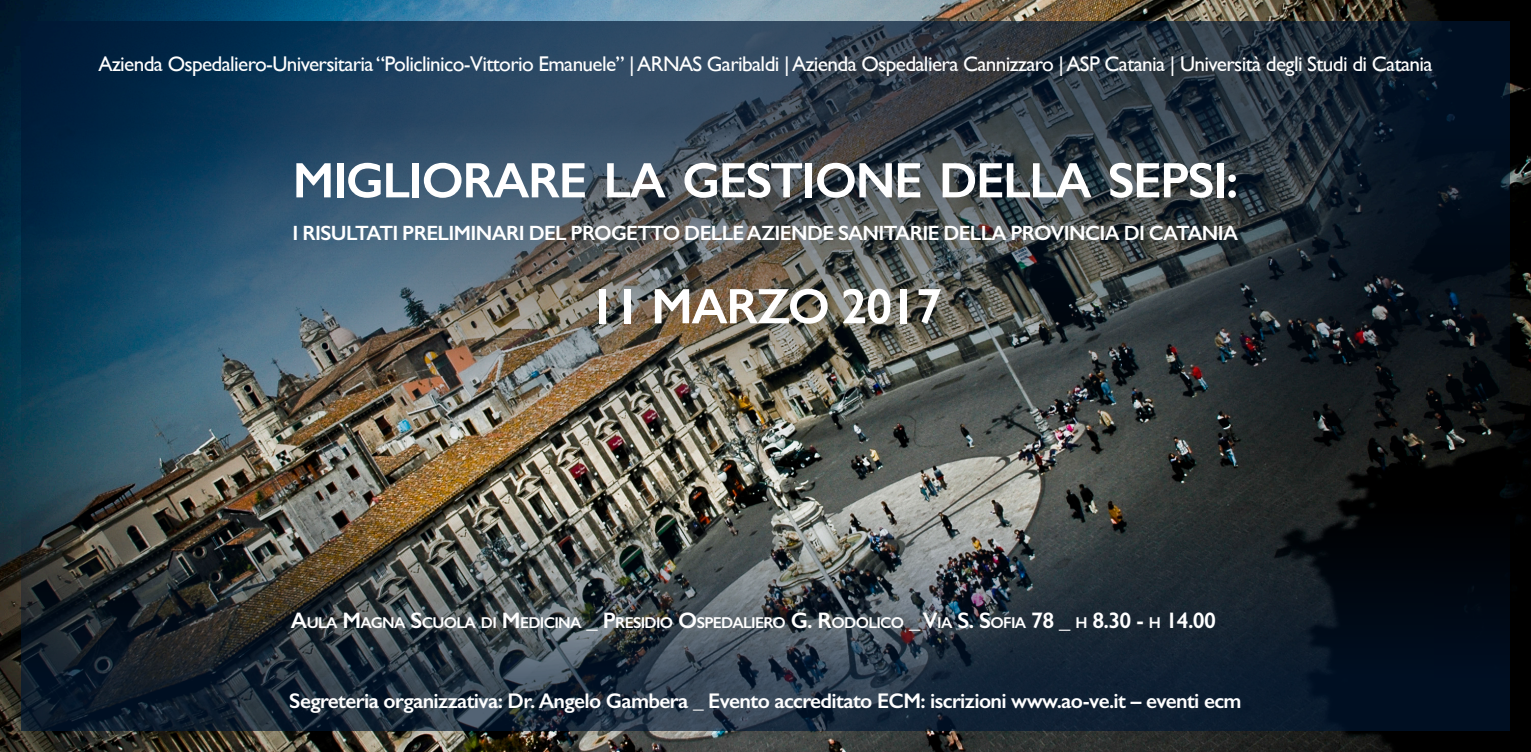
<style>
.page{position:relative;width:1531px;height:752px;background:#fff}
.page>*{position:absolute;margin:0;border:0;box-sizing:border-box;transform-origin:0 0}
.t1{font:600 50px "Gill Sans";letter-spacing:-.03em;color:#fff}
.t2{font:21.25px "Gill Sans";letter-spacing:-.03em;color:#fff}
.t3{font:600 21.25px "Gill Sans";letter-spacing:-.03em;color:#fff}
.t4{font:600 20.75px "Gill Sans";letter-spacing:-.03em;color:#fff}
.t5{font:600 15.75px "Gill Sans";letter-spacing:-.045em;color:#fff}
.s1{font-size:22.5px}
</style>
<div class="page">
<img style="left:0;top:0;width:1531px;height:751px">
<img style="left:21px;top:21px;width:1488px;height:454px">
<img style="left:21px;top:475px;width:1488px;height:255px">
<p class="t2" style="left:98px;top:52px;width:1335px">Azienda Ospedaliero-Universitaria “Policlinico-Vittorio Emanuele” | ARNAS Garibaldi | Azienda Ospedaliera Cannizzaro | ASP Catania | Università degli Studi di Catania</p>
<p class="t1" style="left:293px;top:150px;width:947px">MIGLIORARE LA GESTIONE DELLA SEPSI:</p>
<p class="t4" style="left:293px;top:220px;width:947px">I RISULTATI PRELIMINARI DEL PROGETTO DELLE AZIENDE SANITARIE DELLA PROVINCIA DI CATANIA</p>
<p class="t1" style="left:589px;top:276px;width:355px">11 MARZO 2017</p>
<p class="t5" style="left:291px;top:613px;width:926px"><span class="s1">A</span>ULA <span class="s1">M</span>AGNA <span class="s1">S</span>CUOLA DI <span class="s1">M</span>EDICINA <span class="s1">_ P</span>RESIDIO <span class="s1">O</span>SPEDALIERO <span class="s1">G. R</span>ODOLICO <span class="s1">_ V</span>IA <span class="s1">S. S</span>OFIA <span class="s1">78 _</span> H <span class="s1">8.30 -</span> H <span class="s1">14.00</span></p>
<p class="t3" style="left:289px;top:687px;width:954px">Segreteria organizzativa: Dr. Angelo Gambera _ Evento accreditato ECM: iscrizioni www.ao-ve.it – eventi ecm</p>
</div>
